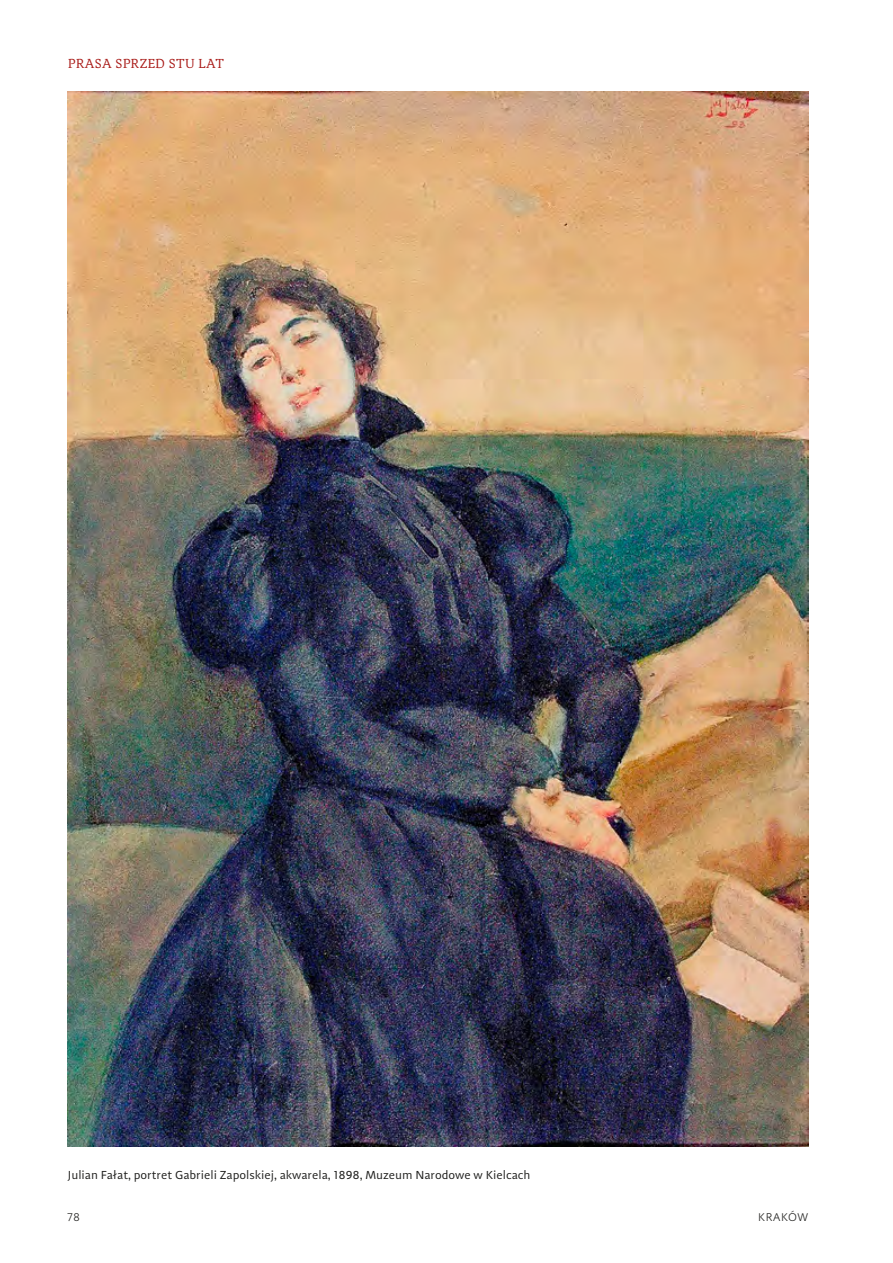
<style>
.page{position:relative;width:893px;height:1263px;background:#fff}
.page>*{position:absolute;margin:0;border:0;box-sizing:border-box;transform-origin:0 0}
.t1{font:13.5px "Adagio Serif";letter-spacing:.025em;color:#a81815}
.t2{font:12px "Adagio Sans";color:#1d1d1b}
.t3{font:300 11.7px "Adagio Sans";letter-spacing:.05em;color:#1d1d1b}
</style>
<div class="page">
<img style="left:67px;top:92px;width:742px;height:1055px">
<p class="t1" style="left:68px;top:55px;width:57px">PRASA SPRZ</p>
<p class="t1" style="left:148px;top:55px;width:31px">ED STU</p>
<p class="t1" style="left:199px;top:55px;width:24px">LAT</p>
<p class="t2" style="left:68px;top:1167px;width:464px">Julian Fałat, portret Gabrieli Zapolskiej, akwarela, 1898, Muzeum Narodowe w Kielcach</p>
<p class="t3" style="left:67px;top:1210px;width:15px">78</p>
<p class="t3" style="left:758px;top:1210px;width:52px">KRAKÓW</p>
</div>
